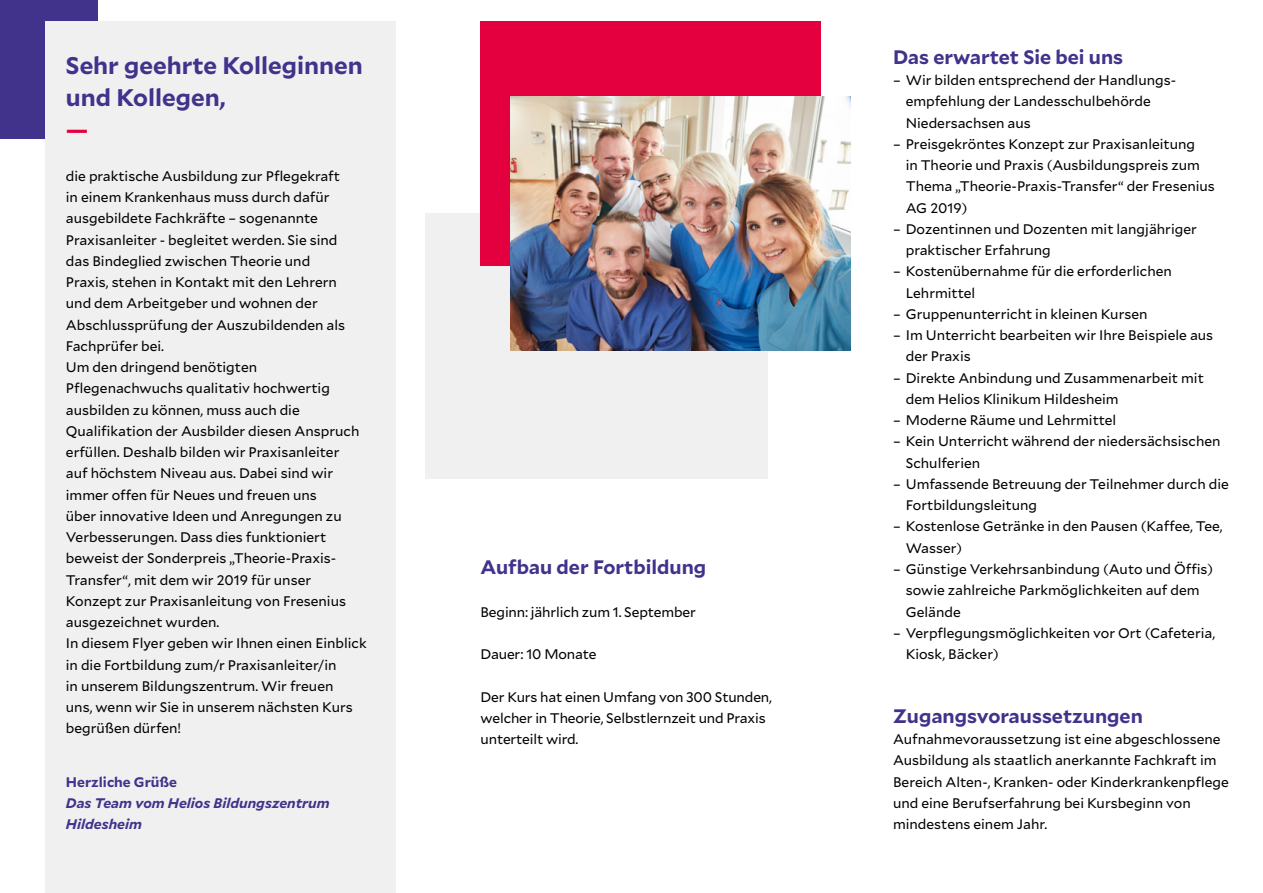
<style>
.page{position:relative;width:1263px;height:893px;background:#fff}
.page>*{position:absolute;margin:0;border:0;box-sizing:border-box;transform-origin:0 0}
.t1{font:700 24px/32px "Mallory";color:#41328b}
.t2{font:700 24px "Mallory";color:#e4003e}
.t3{font:700 19.5px "Mallory";color:#41328b}
.t4{font:13.8px/21.3px "Mallory";color:#000}
.t5{font:italic 700 13.8px/21.3px "Mallory";color:#41328b}
.t6{font:700 13.8px "Mallory";color:#41328b}
</style>
<div class="page">
<div style="left:0;top:0;width:98px;height:138px;background:#41328b"></div>
<div style="left:45px;top:21px;width:350px;height:872px;background:#f0f0f0"></div>
<div style="left:425px;top:213px;width:342px;height:265px;background:#f0f0f0"></div>
<div style="left:480px;top:21px;width:341px;height:245px;background:#e4003e"></div>
<img style="left:510px;top:96px;width:340px;height:255px">
<h1 class="t1" style="left:66px;top:48px;width:298px">Sehr geehrte Kolleginnen und Kollegen,</h1>
<h1 class="t2" style="left:66px;top:112px;width:24px">—</h1>
<p class="t4" style="left:66px;top:164px;width:302px">die praktische Ausbildung zur Pflegekraft<br>in einem Krankenhaus muss durch dafür ausgebildete Fachkräfte – sogenannte Praxisanleiter - begleitet werden. Sie sind<br>das Bindeglied zwischen Theorie und<br>Praxis, stehen in Kontakt mit den Lehrern<br>und dem Arbeitgeber und wohnen der Abschlussprüfung der Auszubildenden als Fachprüfer bei.<br>Um den dringend benötigten Pflegenachwuchs qualitativ hochwertig ausbilden zu können, muss auch die Qualifikation der Ausbilder diesen Anspruch erfüllen. Deshalb bilden wir Praxisanleiter<br>auf höchstem Niveau aus. Dabei sind wir immer offen für Neues und freuen uns<br>über innovative Ideen und Anregungen zu Verbesserungen. Dass dies funktioniert beweist der Sonderpreis „Theorie-Praxis-Transfer“, mit dem wir 2019 für unser Konzept zur Praxisanleitung von Fresenius ausgezeichnet wurden.<br>In diesem Flyer geben wir Ihnen einen Einblick in die Fortbildung zum/r Praxisanleiter/in<br>in unserem Bildungszentrum. Wir freuen<br>uns, wenn wir Sie in unserem nächsten Kurs begrüßen dürfen!</p>
<p class="t6" style="left:66px;top:771px;width:113px">Herzliche Grüße</p>
<p class="t5" style="left:66px;top:791px;width:265px">Das Team vom Helios Bildungszentrum<br>Hildesheim</p>
<h2 class="t3" style="left:480px;top:552px;width:227px">Aufbau der Fortbildung</h2>
<p class="t4" style="left:480px;top:600px;width:217px">Beginn: jährlich zum 1. September</p>
<p class="t4" style="left:480px;top:643px;width:118px">Dauer: 10 Monate</p>
<p class="t4" style="left:480px;top:685px;width:293px">Der Kurs hat einen Umfang von 300 Stunden, welcher in Theorie, Selbstlernzeit und Praxis unterteilt wird.</p>
<h2 class="t3" style="left:893px;top:42px;width:232px">Das erwartet Sie bei uns</h2>
<p class="t4" style="left:906px;top:69px;width:272px;text-indent:-13px">– Wir bilden entsprechend der Handlungs&shy;empfehlung der Landesschulbehörde<br>Niedersachsen aus</p>
<p class="t4" style="left:906px;top:133px;width:311px;text-indent:-13px">– Preisgekröntes Konzept zur Praxisanleitung<br>in Theorie und Praxis (Ausbildungspreis zum Thema „Theorie-Praxis-Transfer“ der Fresenius AG 2019)</p>
<p class="t4" style="left:906px;top:218px;width:293px;text-indent:-13px">– Dozentinnen und Dozenten mit langjähriger praktischer Erfahrung</p>
<p class="t4" style="left:906px;top:260px;width:268px;text-indent:-13px">– Kostenübernahme für die erforderlichen<br>Lehrmittel</p>
<p class="t4" style="left:893px;top:303px;width:256px">– Gruppenunterricht in kleinen Kursen</p>
<p class="t4" style="left:906px;top:324px;width:309px;text-indent:-13px">– Im Unterricht bearbeiten wir Ihre Beispiele aus der Praxis</p>
<p class="t4" style="left:906px;top:366px;width:300px;text-indent:-13px">– Direkte Anbindung und Zusammenarbeit mit dem Helios Klinikum Hildesheim</p>
<p class="t4" style="left:893px;top:409px;width:225px">– Moderne Räume und Lehrmittel</p>
<p class="t4" style="left:906px;top:430px;width:316px;text-indent:-13px">– Kein Unterricht während der niedersächsischen<br>Schulferien</p>
<p class="t4" style="left:906px;top:473px;width:325px;text-indent:-13px">– Umfassende Betreuung der Teilnehmer durch die<br>Fortbildungsleitung</p>
<p class="t4" style="left:906px;top:515px;width:319px;text-indent:-13px">– Kostenlose Getränke in den Pausen (Kaffee, Tee,<br>Wasser)</p>
<p class="t4" style="left:906px;top:558px;width:309px;text-indent:-13px">– Günstige Verkehrsanbindung (Auto und Öffis) sowie zahlreiche Parkmöglichkeiten auf dem<br>Gelände</p>
<p class="t4" style="left:906px;top:621px;width:311px;text-indent:-13px">– Verpflegungsmöglichkeiten vor Ort (Cafeteria,<br>Kiosk, Bäcker)</p>
<h2 class="t3" style="left:893px;top:701px;width:251px">Zugangsvoraussetzungen</h2>
<p class="t4" style="left:893px;top:728px;width:337px">Aufnahmevoraussetzung ist eine abgeschlossene Ausbildung als staatlich anerkannte Fachkraft im Bereich Alten-, Kranken- oder Kinderkrankenpflege und eine Berufserfahrung bei Kursbeginn von mindestens einem Jahr.</p>
</div>
